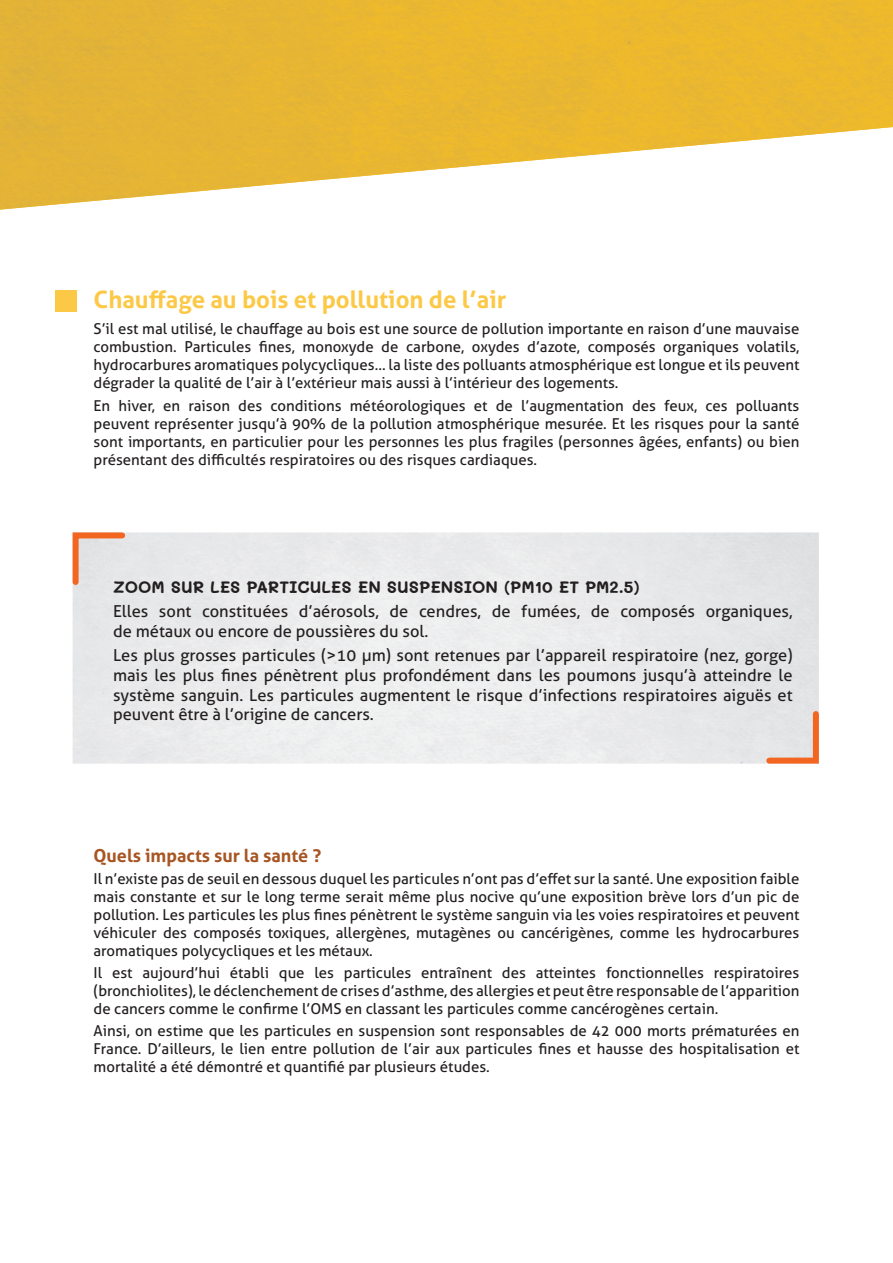
<style>
.page{position:relative;width:893px;height:1263px;background:#fff}
.page>*{position:absolute;margin:0;border:0;box-sizing:border-box;transform-origin:0 0}
.t1{font:700 24px "Aller";color:#fcc947}
.t2{font:700 18px "Aller";color:#a75523}
.t3{font:16.5px/19.8px "Aller";color:#231f20}
.t4{font:700 16.5px "Mali";color:#231f20}
.t5{font:15px/18px "Aller";color:#231f20;text-align:justify}
</style>
<div class="page">
<img style="left:0;top:0;width:893px;height:210px">
<div style="left:55px;top:290px;width:22px;height:21px;background:#fcc947"></div>
<div style="left:124px;top:615px;width:154px;height:149px;background:#ebebec"></div>
<div style="left:573px;top:532px;width:246px;height:104px;background:#e5e6e8"></div>
<div style="left:420px;top:532px;width:153px;height:118px;background:#ececed"></div>
<div style="left:358px;top:532px;width:62px;height:123px;background:#edeeef"></div>
<div style="left:102px;top:532px;width:162px;height:97px;background:#e7e8e9"></div>
<img style="left:563px;top:532px;width:46px;height:5px">
<div style="left:256px;top:532px;width:104px;height:33px;background:#e9e9ea"></div>
<svg style="left:763px;top:708px;width:56px;height:56px;background:#e6ccc1"></svg>
<svg style="left:72px;top:532px;width:56px;height:56px;background:#e6ccc1"></svg>
<h1 class="t1" style="left:94px;top:284px;width:414px">Chauffage au bois et pollution de l’air</h1>
<p class="t5" style="left:94px;top:320px;width:707px">S’il est mal utilisé, le chauffage au bois est une source de pollution importante en raison d’une mauvaise combustion. Particules fines, monoxyde de carbone, oxydes d’azote, composés organiques volatils, hydrocarbures aromatiques polycycliques… la liste des polluants atmosphérique est longue et ils peuvent dégrader la qualité de l’air à l’extérieur mais aussi à l’intérieur des logements.</p>
<p class="t5" style="left:94px;top:396px;width:707px">En hiver, en raison des conditions météorologiques et de l’augmentation des feux, ces polluants peuvent représenter jusqu’à 90% de la pollution atmosphérique mesurée. Et les risques pour la santé sont importants, en particulier pour les personnes les plus fragiles (personnes âgées, enfants) ou bien présentant des difficultés respiratoires ou des risques cardiaques.</p>
<p class="t4" style="left:113px;top:578px;width:528px">ZOOM SUR LES PARTICULES EN SUSPENSION (PM10 ET PM2.5)</p>
<p class="t3" style="left:113px;top:601px;width:681px">Elles sont constituées d’aérosols, de cendres, de fumées, de composés organiques, de métaux ou encore de poussières du sol.</p>
<p class="t3" style="left:113px;top:645px;width:681px;text-align:justify">Les plus grosses particules (&gt;10 µm) sont retenues par l’appareil respiratoire (nez, gorge) mais les plus fines pénètrent plus profondément dans les poumons jusqu’à atteindre le système sanguin. Les particules augmentent le risque d’infections respiratoires aiguës et peuvent être à l’origine de cancers.</p>
<p class="t2" style="left:94px;top:844px;width:229px">Quels impacts sur la santé ?</p>
<p class="t5" style="left:94px;top:869px;width:707px">Il n’existe pas de seuil en dessous duquel les particules n’ont pas d’effet sur la santé. Une exposition faible mais constante et sur le long terme serait même plus nocive qu’une exposition brève lors d’un pic de pollution. Les particules les plus fines pénètrent le système sanguin via les voies respiratoires et peuvent véhiculer des composés toxiques, allergènes, mutagènes ou cancérigènes, comme les hydrocarbures aromatiques polycycliques et les métaux.</p>
<p class="t5" style="left:94px;top:964px;width:707px">Il est aujourd’hui établi que les particules entraînent des atteintes fonctionnelles respiratoires (bronchiolites), le déclenchement de crises d’asthme, des allergies et peut être responsable de l’apparition de cancers comme le confirme l’OMS en classant les particules comme cancérogènes certain.</p>
<p class="t5" style="left:94px;top:1022px;width:707px">Ainsi, on estime que les particules en suspension sont responsables de 42 000 morts prématurées en France. D’ailleurs, le lien entre pollution de l’air aux particules fines et hausse des hospitalisation et mortalité a été démontré et quantifié par plusieurs études.</p>
</div>
